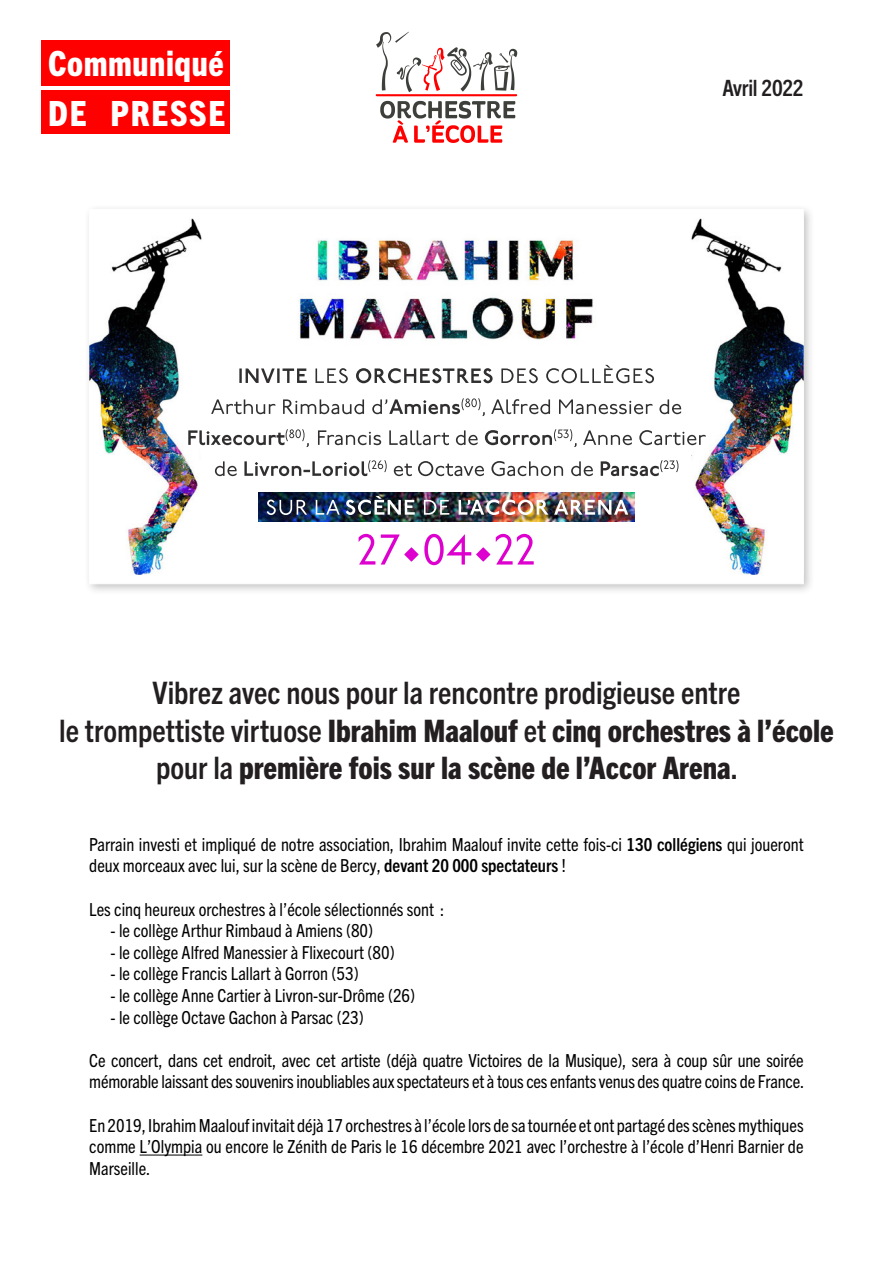
<style>
.page{position:relative;width:893px;height:1263px;background:#fff}
.page>*{position:absolute;margin:0;border:0;box-sizing:border-box;transform-origin:0 0}
.titre_3{font:800 condensed 34.8px "Trade Gothic Next LT Pro";letter-spacing:.015em;color:#fff}
.titre_3-2{font:800 condensed 34.8px "Trade Gothic Next LT Pro";letter-spacing:.05em;color:#fff}
.titre_2{font:700 condensed 31.05px/37.2px "Trade Gothic Next LT Pro";color:#231f20;text-align:center}
.titre_2-2{font:700 condensed 22.5px "Trade Gothic Next LT Pro";letter-spacing:-.01em;color:#231f20}
.ttx{font:condensed 18px/21.6px "Trade Gothic Next LT Pro";color:#000}
.s1{font-weight:800}
.s2{font-weight:700}
</style>
<div class="page">
<svg style="left:376px;top:32px;width:141px;height:111px"></svg>
<div style="left:84px;top:204px;width:731px;height:391px;background:#231f20;opacity:.27"></div>
<svg style="left:89px;top:209px;width:715px;height:375px"></svg>
<hr style="left:140px;top:1154px;width:62px;height:1px;background:#000">
<div style="left:42px;top:40px;width:188px;height:46px;background:#f00"></div>
<div style="left:42px;top:91px;width:188px;height:43px;background:#f00"></div>
<img style="left:89px;top:218px;width:113px;height:357px">
<img style="left:691px;top:218px;width:113px;height:357px">
<img style="left:259px;top:492px;width:375px;height:29px">
<img style="left:297px;top:234px;width:299px;height:116px">
<svg style="left:215px;top:460px;width:463px;height:16px"></svg>
<svg style="left:188px;top:429px;width:518px;height:18px"></svg>
<svg style="left:211px;top:398px;width:470px;height:18px"></svg>
<svg style="left:239px;top:365px;width:415px;height:18px"></svg>
<div style="left:268px;top:497px;width:367px;height:25px;background:#231f20;opacity:.75"></div>
<img style="left:267px;top:496px;width:361px;height:19px">
<svg style="left:359px;top:534px;width:175px;height:31px"></svg>
<p class="titre_3" style="left:48px;top:39px;width:177px">Communiqué</p>
<p class="titre_3-2" style="left:48px;top:90px;width:179px">DE PRESSE</p>
<p class="titre_2-2" style="left:723px;top:72px;width:83px">Avril 2022</p>
<p class="titre_2" style="left:59px;top:673px;width:776px">Vibrez avec nous pour la rencontre prodigieuse entre<br>le trompettiste virtuose <span class="s1">Ibrahim Maalouf</span> et <span class="s1">cinq orchestres à l’école </span>pour la <span class="s1">première fois sur la scène de l’Accor Arena</span>.</p>
<p class="ttx" style="left:89px;top:832px;width:716px">Parrain investi et impliqué de notre association, Ibrahim Maalouf invite cette fois-ci <span class="s2">130 collégiens</span> qui joueront deux morceaux avec lui, sur la scène de Bercy, <span class="s2">devant 20 000 spectateurs</span> !</p>
<p class="ttx" style="left:89px;top:897px;width:356px">Les cinq heureux orchestres à l’école sélectionnés sont :</p>
<p class="ttx" style="left:111px;top:919px;width:264px">- le collège Arthur Rimbaud à Amiens (80)</p>
<p class="ttx" style="left:111px;top:940px;width:286px">- le collège Alfred Manessier à Flixecourt (80)</p>
<p class="ttx" style="left:111px;top:962px;width:250px">- le collège Francis Lallart à Gorron (53)</p>
<p class="ttx" style="left:111px;top:983px;width:306px">- le collège Anne Cartier à Livron-sur-Drôme (26)</p>
<p class="ttx" style="left:111px;top:1005px;width:255px">- le collège Octave Gachon à Parsac (23)</p>
<p class="ttx" style="left:89px;top:1048px;width:716px">Ce concert, dans cet endroit, avec cet artiste (déjà quatre Victoires de la Musique), sera à coup sûr une soirée mémorable laissant des souvenirs inoubliables aux spectateurs et à tous ces enfants venus des quatre coins de France.</p>
<p class="ttx" style="left:89px;top:1113px;width:716px;text-align:justify">En 2019, Ibrahim Maalouf invitait déjà 17 orchestres à l’école lors de sa tournée et ont partagé des scènes mythiques comme L’Olympia ou encore le Zénith de Paris le 16 décembre 2021 avec l’orchestre à l’école d’Henri Barnier de Marseille.</p>
</div>
